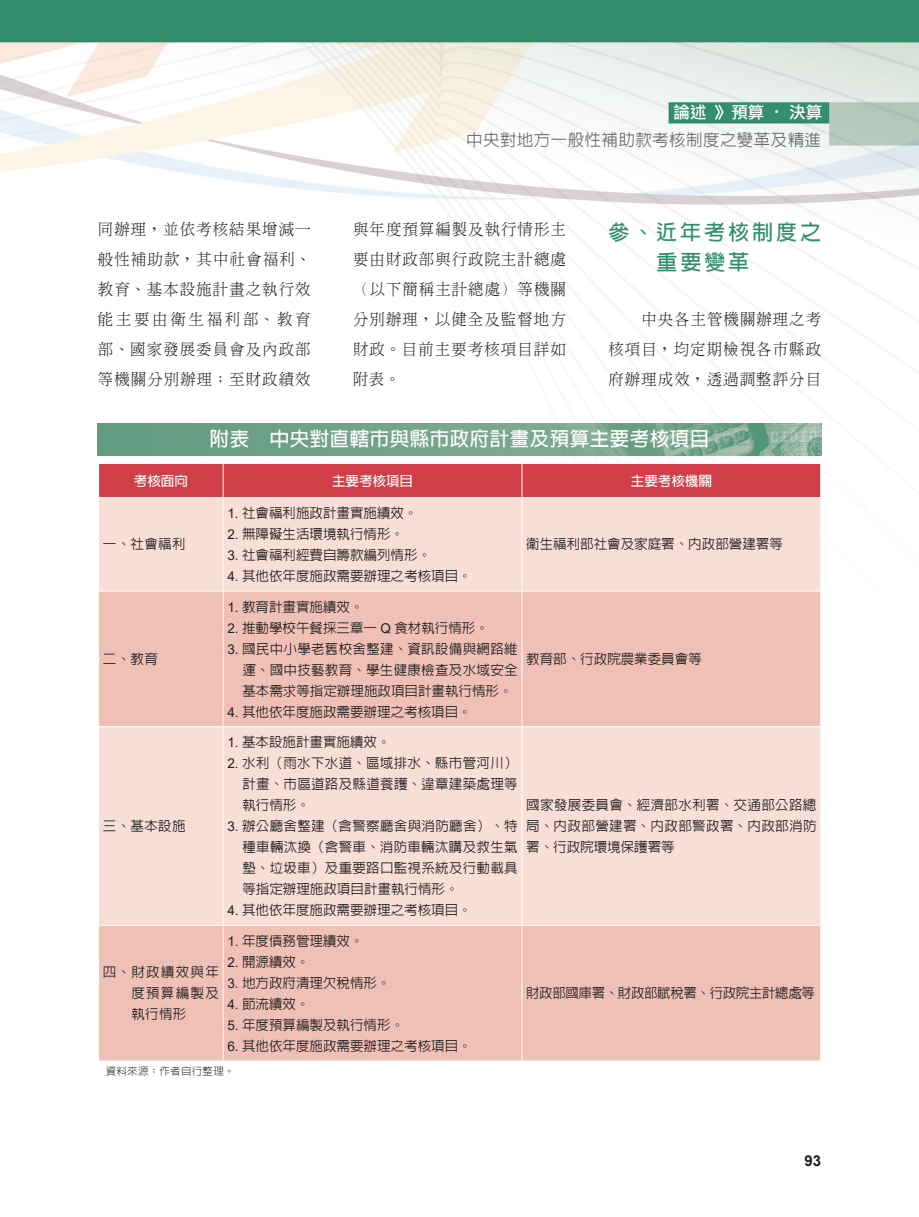
<style>
.page{position:relative;width:919px;height:1217px;background:#fff}
.page>*{position:absolute;margin:0;border:0;box-sizing:border-box;transform-origin:0 0}
.t1{font:700 21px/30px "Lin Gothic";letter-spacing:.14em;color:#318d6e}
.t2{font:700 19.5px "Lin Gothic";letter-spacing:.025em;color:#fff}
.t3{font:500 16.5px "Lin Gothic";letter-spacing:.025em;color:#6c6d70}
.t4{font:16.5px "DF Li Hei Md WIN BF";color:#fff}
.t5{font:300 15.3px/30px "Inn Ming";letter-spacing:.075em;color:#231f20;text-align:justify}
.t6{font:700 15px "Arial";color:#231f20}
.t7{font:500 13.5px/21px "Lin Gothic";color:#231f20;text-align:justify}
.t8{font:500 13.5px "Lin Gothic";letter-spacing:-.02em;color:#231f20}
.t9{font:700 13.5px "Lin Gothic";color:#fff}
.t10{font:300 10.5px "Lin Gothic";letter-spacing:.025em;color:#231f20}
.s1{font-family:"Arial";font-weight:400}
</style>
<div class="page">
<img style="left:0;top:0;width:918px;height:456px">
<img style="left:98px;top:423px;width:723px;height:32px">
<div style="left:99px;top:464px;width:721px;height:33px;background:#d03f47"></div>
<div style="left:99px;top:498px;width:721px;height:92px;background:#f7ded6"></div>
<svg style="left:99px;top:591px;width:721px;height:469px;background:#f2cdc3"></svg>
<hr style="left:223px;top:464px;width:1px;height:33px;background:#fff">
<hr style="left:521px;top:464px;width:1px;height:33px;background:#fff">
<hr style="left:223px;top:498px;width:1px;height:92px;background:#fff">
<hr style="left:521px;top:498px;width:1px;height:92px;background:#fff">
<hr style="left:223px;top:591px;width:1px;height:135px;background:#fff">
<hr style="left:521px;top:591px;width:1px;height:135px;background:#fff">
<hr style="left:98px;top:726px;width:125px;height:1px;background:#fff">
<hr style="left:223px;top:726px;width:299px;height:1px;background:#fff">
<hr style="left:223px;top:727px;width:1px;height:197px;background:#fff">
<hr style="left:522px;top:726px;width:299px;height:1px;background:#fff">
<hr style="left:521px;top:727px;width:1px;height:197px;background:#fff">
<hr style="left:98px;top:924px;width:125px;height:1px;background:#fff">
<hr style="left:223px;top:924px;width:299px;height:1px;background:#fff">
<hr style="left:223px;top:925px;width:1px;height:135px;background:#fff">
<hr style="left:522px;top:924px;width:299px;height:1px;background:#fff">
<hr style="left:521px;top:925px;width:1px;height:135px;background:#fff">
<p class="t4" style="left:673px;top:104px;width:150px">論述 》預算 ‧ 決算</p>
<p class="t3" style="left:466px;top:131px;width:356px">中央對地方一般性補助款考核制度之變革及精進</p>
<p class="t5" style="left:98px;top:214px;width:214px">同辦理，並依考核結果增減一般性補助款，其中社會福利、教育、基本設施計畫之執行效能主要由衛生福利部、教育部、國家發展委員會及內政部等機關分別辦理；至財政績效</p>
<p class="t5" style="left:353px;top:214px;width:214px">與年度預算編製及執行情形主要由財政部與行政院主計總處（以下簡稱主計總處）等機關分別辦理，以健全及監督地方財政。目前主要考核項目詳如附表。</p>
<h1 class="t1" style="left:656px;top:217px;width:166px;text-indent:-48px">參、近年考核制度之重要變革</h1>
<p class="t5" style="left:608px;top:304px;width:214px;text-indent:33px">中央各主管機關辦理之考核項目，均定期檢視各市縣政府辦理成效，透過調整評分目</p>
<h2 class="t2" style="left:210px;top:428px;width:501px">附表　中央對直轄市與縣市政府計畫及預算主要考核項目</h2>
<p class="t9" style="left:134px;top:473px;width:55px">考核面向</p>
<p class="t9" style="left:332px;top:473px;width:82px">主要考核項目</p>
<p class="t9" style="left:630px;top:473px;width:82px">主要考核機關</p>
<p class="t7" style="left:103px;top:533px;width:84px">一、社會福利</p>
<p class="t7" style="left:103px;top:648px;width:57px">二、教育</p>
<p class="t7" style="left:103px;top:815px;width:84px">三、基本設施</p>
<p class="t7" style="left:131px;top:961px;width:89px;text-indent:-28px">四、財政績效與年度預算編製及執行情形</p>
<p class="t7" style="left:227px;top:502px;width:192px"><span class="s1">1.</span> 社會福利施政計畫實施績效。</p>
<p class="t7" style="left:227px;top:523px;width:178px"><span class="s1">2.</span> 無障礙生活環境執行情形。</p>
<p class="t7" style="left:227px;top:544px;width:205px"><span class="s1">3.</span> 社會福利經費自籌款編列情形。</p>
<p class="t7" style="left:227px;top:565px;width:246px"><span class="s1">4.</span> 其他依年度施政需要辦理之考核項目。</p>
<p class="t7" style="left:227px;top:595px;width:138px"><span class="s1">1.</span> 教育計畫實施績效。</p>
<p class="t7" style="left:227px;top:616px;width:263px"><span class="s1">2.</span> 推動學校午餐採三章一 <span class="s1">Q</span> 食材執行情形。</p>
<p class="t7" style="left:242px;top:637px;width:277px;text-indent:-15px"><span class="s1">3.</span> 國民中小學老舊校舍整建、資訊設備與網路維運、國中技藝教育、學生健康檢查及水域安全基本需求等指定辦理施政項目計畫執行情形。</p>
<p class="t7" style="left:227px;top:700px;width:246px"><span class="s1">4.</span> 其他依年度施政需要辦理之考核項目。</p>
<p class="t7" style="left:227px;top:731px;width:165px"><span class="s1">1.</span> 基本設施計畫實施績效。</p>
<p class="t7" style="left:242px;top:752px;width:277px;text-indent:-15px"><span class="s1">2.</span> 水利（雨水下水道、區域排水、縣市管河川）計畫、市區道路及縣道養護、違章建築處理等執行情形。</p>
<p class="t7" style="left:242px;top:815px;width:277px;text-indent:-15px"><span class="s1">3.</span> 辦公廳舍整建（含警察廳舍與消防廳舍）、特種車輛汰換（含警車、消防車輛汰購及救生氣墊、垃圾車）及重要路口監視系統及行動載具等指定辦理施政項目計畫執行情形。</p>
<p class="t7" style="left:227px;top:899px;width:246px"><span class="s1">4.</span> 其他依年度施政需要辦理之考核項目。</p>
<p class="t7" style="left:227px;top:930px;width:138px"><span class="s1">1.</span> 年度債務管理績效。</p>
<p class="t7" style="left:227px;top:951px;width:84px"><span class="s1">2.</span> 開源績效。</p>
<p class="t7" style="left:227px;top:972px;width:165px"><span class="s1">3.</span> 地方政府清理欠稅情形。</p>
<p class="t7" style="left:227px;top:993px;width:84px"><span class="s1">4.</span> 節流績效。</p>
<p class="t7" style="left:227px;top:1014px;width:178px"><span class="s1">5.</span> 年度預算編製及執行情形。</p>
<p class="t7" style="left:227px;top:1035px;width:246px"><span class="s1">6.</span> 其他依年度施政需要辦理之考核項目。</p>
<p class="t10" style="left:106px;top:1065px;width:130px">資料來源：作者自行整理。</p>
<p class="t7" style="left:526px;top:533px;width:258px">衛生福利部社會及家庭署、內政部營建署等</p>
<p class="t7" style="left:526px;top:648px;width:177px">教育部、行政院農業委員會等</p>
<p class="t7" style="left:526px;top:794px;width:292px">國家發展委員會、經濟部水利署、交通部公路總局、內政部營建署、內政部警政署、內政部消防署、行政院環境保護署等</p>
<p class="t8" style="left:526px;top:985px;width:290px">財政部國庫署、財政部賦稅署、行政院主計總處等</p>
<p class="t6" style="left:804px;top:1149px;width:18px">93</p>
</div>
